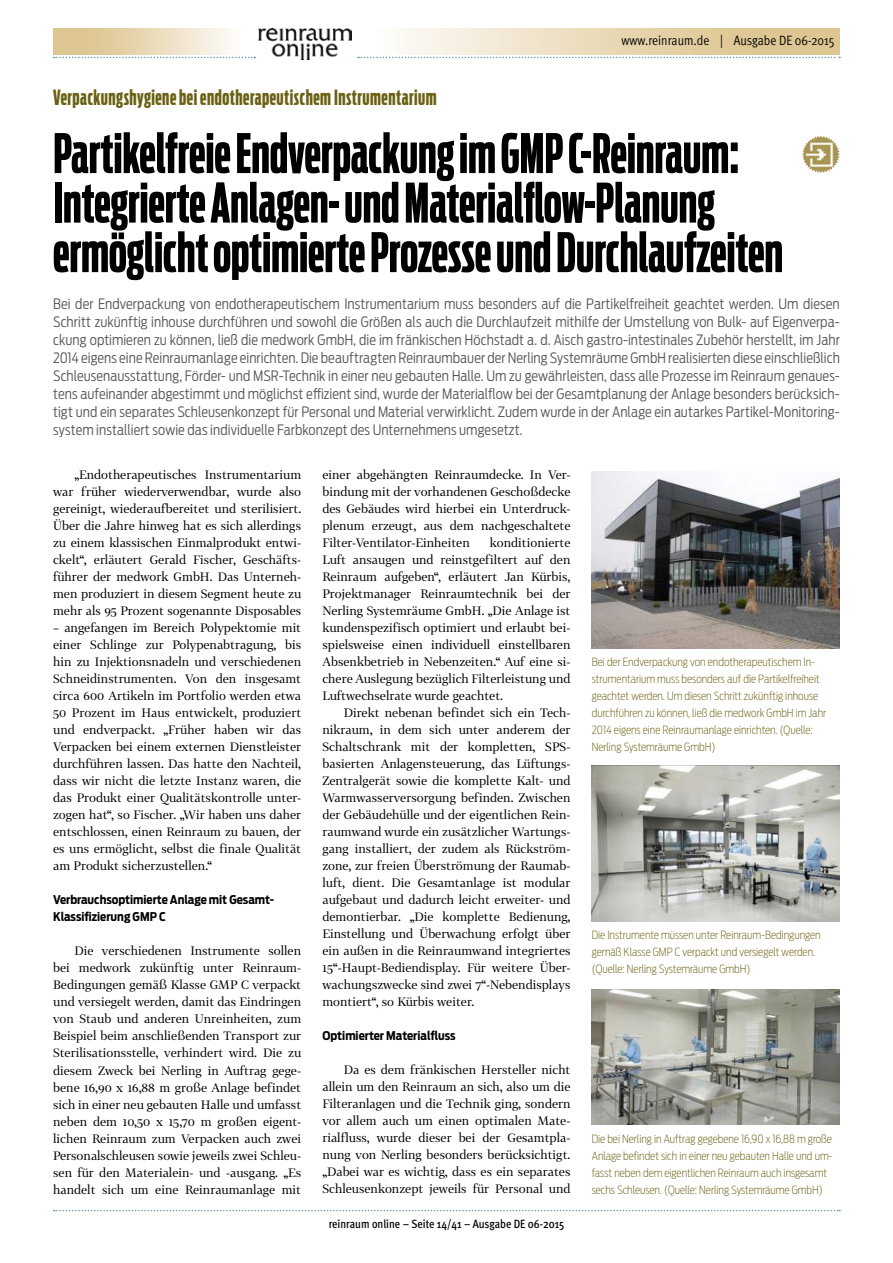
<style>
.page{position:relative;width:893px;height:1263px;background:#fff}
.page>*{position:absolute;margin:0;border:0;box-sizing:border-box;transform-origin:0 0}
.t1{font:700 54px/49.5px "Antenna Comp";color:#000}
.t2{font:700 21px "Antenna Comp";letter-spacing:.025em;color:#6b6114}
.t3{font:300 14.25px/18px "Antenna Cond";letter-spacing:.005em;color:#57585b;text-align:justify}
.t4{font:13.5px "Meta OT Cond Norm";color:#000}
.t5{font:12px/17px "Tabac G2";color:#000;text-align:justify}
.t6{font:700 12px/17px "Antenna Cond";color:#000}
.t7{font:500 condensed 12px "Meta OT";color:#000}
.t8{font:200 11.25px/17px "Antenna Cond";color:#6b6114}
</style>
<div class="page">
<svg style="left:358px;top:57px;width:482px;height:1px"></svg>
<svg style="left:54px;top:57px;width:201px;height:1px"></svg>
<svg style="left:54px;top:1210px;width:786px;height:1px"></svg>
<img style="left:258px;top:29px;width:94px;height:31px">
<img style="left:592px;top:472px;width:248px;height:177px">
<img style="left:592px;top:765px;width:248px;height:156px">
<img style="left:592px;top:989px;width:248px;height:135px">
<img style="left:802px;top:136px;width:38px;height:37px">
<p class="t4" style="left:621px;top:32px;width:215px">www.reinraum.de | Ausgabe DE 06-2015</p>
<h2 class="t2" style="left:53px;top:86px;width:385px">Verpackungshygiene bei endotherapeutischem Instrumentarium</h2>
<h1 class="t1" style="left:53px;top:129px;width:731px">Partikelfreie Endverpackung im GMP C-Reinraum:<br>Integrierte Anlagen- und Materialflow-Planung ermöglicht optimierte Prozesse und Durchlaufzeiten</h1>
<p class="t3" style="left:53px;top:295px;width:788px">Bei der Endverpackung von endotherapeutischem Instrumentarium muss besonders auf die Partikelfreiheit geachtet werden. Um diesen Schritt zukünftig inhouse durchführen und sowohl die Größen als auch die Durchlaufzeit mithilfe der Umstellung von Bulk- auf Eigenverpa&shy;ckung optimieren zu können, ließ die medwork GmbH, die im fränkischen Höchstadt a. d. Aisch gastro-intestinales Zubehör herstellt, im Jahr 2014 eigens eine Reinraumanlage einrichten. Die beauftragten Reinraumbauer der Nerling Systemräume GmbH realisierten diese einschließlich Schleusenausstattung, Förder- und MSR-Technik in einer neu gebauten Halle. Um zu gewährleisten, dass alle Prozesse im Reinraum genaues&shy;tens aufeinander abgestimmt und möglichst effizient sind, wurde der Materialflow bei der Gesamtplanung der Anlage besonders berücksich&shy;tigt und ein separates Schleusenkonzept für Personal und Material verwirklicht. Zudem wurde in der Anlage ein autarkes Partikel-Monitoring&shy;system installiert sowie das individuelle Farbkonzept des Unternehmens umgesetzt.</p>
<p class="t5" style="left:53px;top:466px;width:250px;text-indent:21px">„Endotherapeutisches Instrumentarium war früher wiederverwendbar, wurde also gereinigt, wiederaufbereitet und sterilisiert.<br>Über die Jahre hinweg hat es sich allerdings zu einem klassischen Einmalprodukt entwi&shy;ckelt“, erläutert Gerald Fischer, Geschäfts&shy;führer der medwork GmbH. Das Unterneh&shy;men produziert in diesem Segment heute zu mehr als 95 Prozent sogenannte Disposables</p>
<p class="t5" style="left:53px;top:619px;width:250px">– angefangen im Bereich Polypektomie mit einer Schlinge zur Polypenabtragung, bis hin zu Injektionsnadeln und verschiedenen Schneidinstrumenten. Von den insgesamt circa 600 Artikeln im Portfolio werden etwa 50 Prozent im Haus entwickelt, produziert und endverpackt. „Früher haben wir das Verpacken bei einem externen Dienstleister durchführen lassen. Das hatte den Nachteil, dass wir nicht die letzte Instanz waren, die das Produkt einer Qualitätskontrolle unter&shy;zogen hat“, so Fischer. „Wir haben uns daher entschlossen, einen Reinraum zu bauen, der es uns ermöglicht, selbst die finale Qualität am Produkt sicherzustellen.“</p>
<p class="t6" style="left:53px;top:892px;width:222px">Verbrauchsoptimierte Anlage mit Gesamt-<br>Klassifizierung GMP C</p>
<p class="t5" style="left:53px;top:942px;width:250px;text-indent:21px">Die verschiedenen Instrumente sollen bei medwork zukünftig unter Reinraum-Bedingungen gemäß Klasse GMP C verpackt und versiegelt werden, damit das Eindringen von Staub und anderen Unreinheiten, zum Beispiel beim anschließenden Transport zur Sterilisationsstelle, verhindert wird. Die zu diesem Zweck bei Nerling in Auftrag gege&shy;bene 16,90 x 16,88 m große Anlage befindet sich in einer neu gebauten Halle und umfasst neben dem 10,50 x 15,70 m großen eigent&shy;lichen Reinraum zum Verpacken auch zwei Personalschleusen sowie jeweils zwei Schleu&shy;sen für den Materialein- und -ausgang. „Es handelt sich um eine Reinraumanlage mit</p>
<p class="t5" style="left:322px;top:466px;width:250px">einer abgehängten Reinraumdecke. In Ver&shy;bindung mit der vorhandenen Geschoßdecke des Gebäudes wird hierbei ein Unterdruck&shy;plenum erzeugt, aus dem nachgeschaltete Filter-Ventilator-Einheiten</p>
<p class="t5" style="left:322px;top:534px;width:250px;text-indent:167px">konditionierte Luft ansaugen und reinstgefiltert auf den Reinraum aufgeben“, erläutert Jan Kürbis, Projektmanager Reinraumtechnik bei der Nerling Systemräume GmbH. „Die Anlage ist kundenspezifisch optimiert und erlaubt bei&shy;spielsweise einen individuell einstellbaren Absenkbetrieb in Nebenzeiten.“ Auf eine si&shy;chere Auslegung bezüglich Filterleistung und Luftwechselrate wurde geachtet.</p>
<p class="t5" style="left:322px;top:704px;width:250px;text-indent:21px">Direkt nebenan befindet sich ein Tech&shy;nikraum, in dem sich unter anderem der Schaltschrank mit der kompletten, SPS&shy;basierten Anlagensteuerung, das Lüftungs-Zentralgerät sowie die komplette Kalt- und Warmwasserversorgung befinden. Zwischen der Gebäudehülle und der eigentlichen Rein&shy;raumwand wurde ein zusätzlicher Wartungs&shy;gang installiert, der zudem als Rückström&shy;zone, zur freien Überströmung der Raumab&shy;luft, dient. Die Gesamtanlage ist modular aufgebaut und dadurch leicht erweiter- und demontierbar. „Die komplette Bedienung, Einstellung und Überwachung erfolgt über ein außen in die Reinraumwand integriertes 15“-Haupt-Bediendisplay. Für weitere Über&shy;wachungszwecke sind zwei 7“-Nebendisplays montiert“, so Kürbis weiter.</p>
<p class="t6" style="left:322px;top:1027px;width:135px">Optimierter Materialfluss</p>
<p class="t5" style="left:322px;top:1061px;width:250px;text-indent:21px">Da es dem fränkischen Hersteller nicht allein um den Reinraum an sich, also um die Filteranlagen und die Technik ging, sondern vor allem auch um einen optimalen Mate&shy;rialfluss, wurde dieser bei der Gesamtpla&shy;nung von Nerling besonders berücksichtigt. „Dabei war es wichtig, dass es ein separates Schleusenkonzept jeweils für Personal und</p>
<p class="t8" style="left:592px;top:654px;width:236px">Bei der Endverpackung von endotherapeutischem In&shy;strumentarium muss besonders auf die Partikelfreiheit geachtet werden. Um diesen Schritt zukünftig inhouse durchführen zu können, ließ die medwork GmbH im Jahr 2014 eigens eine Reinraumanlage einrichten. (Quelle:<br>Nerling Systemräume GmbH)</p>
<p class="t8" style="left:592px;top:926px;width:230px">Die Instrumente müssen unter Reinraum-Bedingungen gemäß Klasse GMP C verpackt und versiegelt werden. (Quelle: Nerling Systemräume GmbH)</p>
<p class="t8" style="left:592px;top:1130px;width:242px">Die bei Nerling in Auftrag gegebene 16,90 x 16,88 m große Anlage befindet sich in einer neu gebauten Halle und um&shy;fasst neben dem eigentlichen Reinraum auch insgesamt sechs Schleusen. (Quelle: Nerling Systemräume GmbH)</p>
<p class="t7" style="left:329px;top:1216px;width:237px">reinraum online – Seite 14/41 – Ausgabe DE 06-2015</p>
</div>
